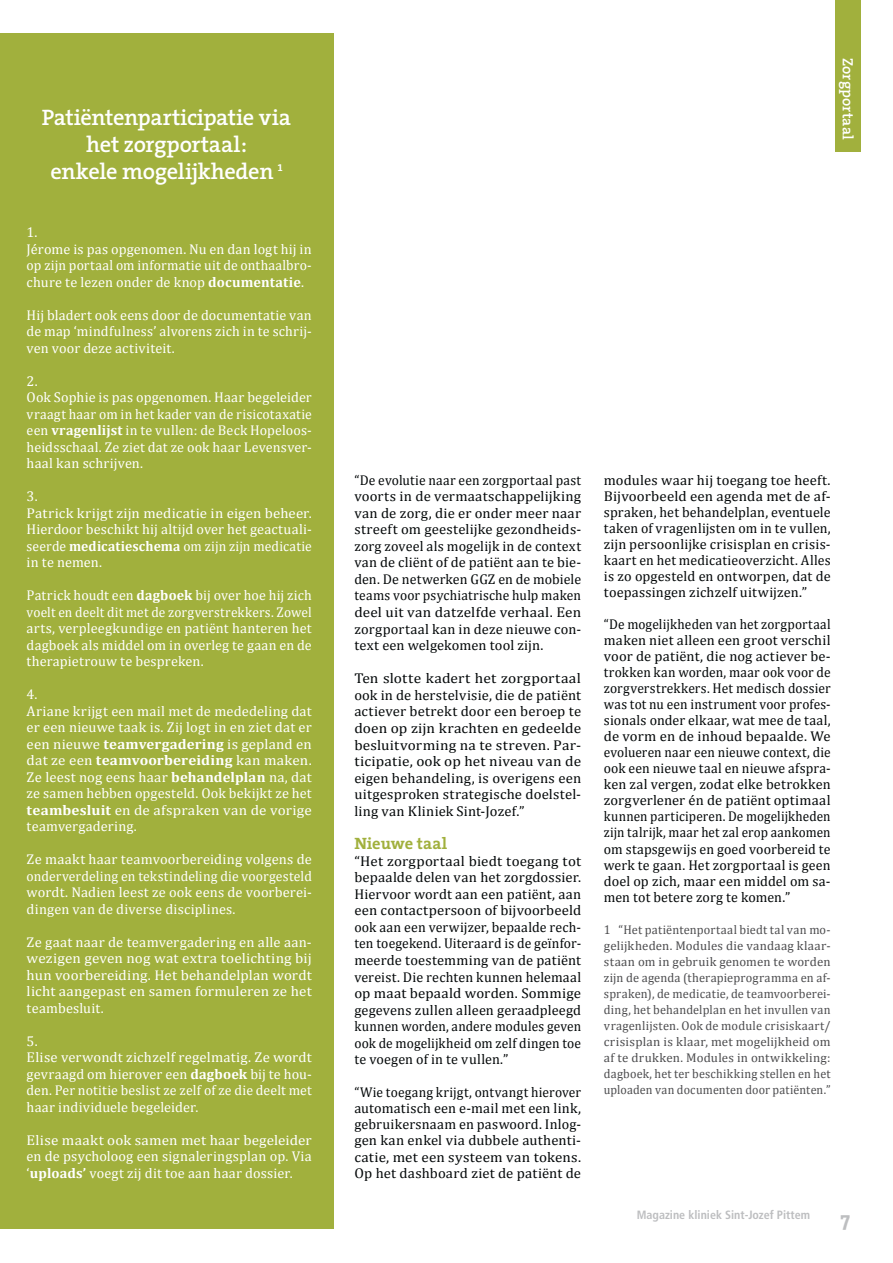
<style>
.page{position:relative;width:893px;height:1263px;background:#fff}
.page>*{position:absolute;margin:0;border:0;box-sizing:border-box;transform-origin:0 0}
.t1{font:600 22.5px/27px "The Serif";letter-spacing:-.015em;color:#fff;text-align:center}
.t2{font:700 21px "The Serif";color:#bdbec0}
.t3{font:700 16.5px "The Serif";color:#a1b03d}
.t4{font:600 15px "The Serif";letter-spacing:.005em;color:#fff}
.t5{font:14.25px/16.5px "Cambria";letter-spacing:.01em;color:#fff}
.t6{font:14.25px/16px "Cambria";letter-spacing:.01em;color:#040809;text-align:justify;scale:.94 1}
.t7{font:14.25px/16.5px "Cambria";letter-spacing:.01em;color:#040809;text-align:justify;scale:.95 1}
.t8{font:14.25px/16.5px "Cambria";letter-spacing:.01em;color:#040809;text-align:justify;scale:1.05 1}
.t9{font:14.25px/16.5px "Cambria";letter-spacing:.01em;color:#040809;text-align:justify;scale:1.08 1}
.t10{font:14.25px/16px "Cambria";letter-spacing:.01em;color:#040809;text-align:justify}
.t11{font:14.25px/16.5px "Cambria";letter-spacing:.01em;color:#fff;text-align:justify;scale:1.06 1}
.t12{font:12.75px/16px "Cambria";letter-spacing:.01em;color:#4d4d4f;text-align:justify}
.t13{font:700 condensed 12px "Frutiger";color:#bdbec0}
.s1{font-weight:700}
</style>
<div class="page">
<div style="left:0;top:33px;width:333px;height:1196px;background:#a1b03d"></div>
<div style="left:835px;top:0;width:26px;height:152px;background:#a1b03d"></div>
<h1 class="t1" style="left:42px;top:105px;width:250px">Patiëntenparticipatie via het zorgportaal:<br>enkele mogelijkheden <sup>1</sup></h1>
<p class="t5" style="left:27px;top:224px;width:287px">1.<br>Jérome is pas opgenomen. Nu en dan logt hij in op zijn portaal om informatie uit de onthaalbro&shy;chure te lezen onder de knop <span class="s1">documentatie</span>.</p>
<p class="t5" style="left:27px;top:306px;width:287px;text-align:justify">Hij bladert ook eens door de documentatie van de map ‘mindfulness’ alvorens zich in te schrij&shy;ven voor deze activiteit.</p>
<p class="t5" style="left:27px;top:372px;width:287px">2.<br>Ook Sophie is pas opgenomen. Haar begeleider vraagt haar om in het kader van de risicotaxatie een <span class="s1">vragenlijst</span> in te vullen: de Beck Hopeloos&shy;heidsschaal. Ze ziet dat ze ook haar Levensver&shy;haal kan schrijven.</p>
<p class="t5" style="left:27px;top:488px;width:287px">3.<br>Patrick krijgt zijn medicatie in eigen beheer.<br>Hierdoor beschikt hij altijd over het geactuali&shy;seerde <span class="s1">medicatieschema</span> om zijn zijn medicatie in te nemen.</p>
<p class="t5" style="left:27px;top:587px;width:287px;text-align:justify">Patrick houdt een <span class="s1">dagboek</span> bij over hoe hij zich voelt en deelt dit met de zorgverstrekkers. Zowel arts, verpleegkundige en patiënt hanteren het dagboek als middel om in overleg te gaan en de therapietrouw te bespreken.</p>
<p class="t5" style="left:27px;top:686px;width:287px">4.<br>Ariane krijgt een mail met de mededeling dat er een nieuwe taak is. Zij logt in en ziet dat er een nieuwe <span class="s1">teamvergadering</span> is gepland en dat ze een <span class="s1">teamvoorbereiding</span> kan maken.<br>Ze leest nog eens haar <span class="s1">behandelplan</span> na, dat ze samen hebben opgesteld. Ook bekijkt ze het <span class="s1">teambesluit</span> en de afspraken van de vorige teamvergadering.</p>
<p class="t5" style="left:27px;top:851px;width:287px;text-align:justify">Ze maakt haar teamvoorbereiding volgens de onderverdeling en tekstindeling die voorgesteld wordt. Nadien leest ze ook eens de voorberei&shy;dingen van de diverse disciplines.</p>
<p class="t5" style="left:27px;top:933px;width:287px;text-align:justify">Ze gaat naar de teamvergadering en alle aan&shy;wezigen geven nog wat extra toelichting bij hun voorbereiding. Het behandelplan wordt licht aangepast en samen formuleren ze het teambesluit.</p>
<p class="t5" style="left:27px;top:1032px;width:287px">5.<br>Elise verwondt zichzelf regelmatig. Ze wordt gevraagd om hierover een <span class="s1">dagboek</span> bij te hou&shy;den. Per notitie beslist ze zelf of ze die deelt met haar individuele begeleider.</p>
<p class="t11" style="left:27px;top:1131px;width:270px">Elise maakt ook samen met haar begeleider en de psycholoog een signaleringsplan op. Via ‘<span class="s1">uploads’</span> voegt zij dit toe aan haar dossier.</p>
<p class="t4" style="left:854px;top:58px;width:83px;rotate:90deg">Zorgportaal</p>
<p class="t7" style="left:354px;top:471px;width:240px">“De evolutie naar een zorgportaal past voorts in de vermaatschappelijking van de zorg, die er onder meer naar streeft om geestelijke gezondheids&shy;zorg zoveel als mogelijk in de context van de cliënt of de patiënt aan te bie&shy;den. De netwerken GGZ en de mobiele teams voor psychiatrische hulp maken deel uit van datzelfde verhaal. Een zorgportaal kan in deze nieuwe con&shy;text een welgekomen tool zijn.</p>
<p class="t9" style="left:354px;top:670px;width:211px">Ten slotte kadert het zorgportaal ook in de herstelvisie, die de patiënt actiever betrekt door een beroep te doen op zijn krachten en gedeelde besluitvorming na te streven. Par&shy;ticipatie, ook op het niveau van de eigen behandeling, is overigens een uitgesproken strategische doelstel&shy;ling van Kliniek Sint-Jozef.”</p>
<p class="t3" style="left:354px;top:836px;width:94px">Nieuwe taal</p>
<p class="t8" style="left:354px;top:852px;width:217px">“Het zorgportaal biedt toegang tot bepaalde delen van het zorgdossier.<br>Hiervoor wordt aan een patiënt, aan een contactpersoon of bijvoorbeeld ook aan een verwijzer, bepaalde rech&shy;ten toegekend. Uiteraard is de geïnfor&shy;meerde toestemming van de patiënt vereist. Die rechten kunnen helemaal op maat bepaald worden. Sommige gegevens zullen alleen geraadpleegd kunnen worden, andere modules geven ook de mogelijkheid om zelf dingen toe te voegen of in te vullen.”</p>
<p class="t7" style="left:354px;top:1084px;width:240px;line-height:16px">“Wie toegang krijgt, ontvangt hierover automatisch een e-mail met een link, gebruikersnaam en paswoord. Inlog&shy;gen kan enkel via dubbele authenti&shy;catie, met een systeem van tokens.<br>Op het dashboard ziet de patiënt de</p>
<p class="t10" style="left:604px;top:471px;width:228px">modules waar hij toegang toe heeft.<br>Bijvoorbeeld een agenda met de af&shy;spraken, het behandelplan, eventuele taken of vragenlijsten om in te vullen, zijn persoonlijke crisisplan en crisis&shy;kaart en het medicatieoverzicht. Alles is zo opgesteld en ontworpen, dat de toepassingen zichzelf uitwijzen.”</p>
<p class="t6" style="left:604px;top:616px;width:243px">“De mogelijkheden van het zorgportaal maken niet alleen een groot verschil voor de patiënt, die nog actiever be&shy;trokken kan worden, maar ook voor de zorgverstrekkers. Het medisch dossier was tot nu een instrument voor profes&shy;sionals onder elkaar, wat mee de taal, de vorm en de inhoud bepaalde. We evolueren naar een nieuwe context, die ook een nieuwe taal en nieuwe afspra&shy;ken zal vergen, zodat elke betrokken zorgverlener én de patiënt optimaal kunnen participeren. De mogelijkheden zijn talrijk, maar het zal erop aankomen om stapsgewijs en goed voorbereid te werk te gaan. Het zorgportaal is geen doel op zich, maar een middel om sa&shy;men tot betere zorg te komen.”</p>
<p class="t12" style="left:604px;top:921px;width:228px">1 “Het patiëntenportaal biedt tal van mo&shy;gelijkheden. Modules die vandaag klaar&shy;staan om in gebruik genomen te worden zijn de agenda (therapieprogramma en af&shy;spraken), de medicatie, de teamvoorberei&shy;ding, het behandelplan en het invullen van vragenlijsten. Ook de module crisiskaart/ crisisplan is klaar, met mogelijkheid om af te drukken. Modules in ontwikkeling: dagboek, het ter beschikking stellen en het uploaden van documenten door patiënten.”</p>
<p class="t13" style="left:637px;top:1210px;width:175px">Magazine kliniek Sint-Jozef Pittem</p>
<h2 class="t2" style="left:840px;top:1210px;width:11px">7</h2>
</div>
